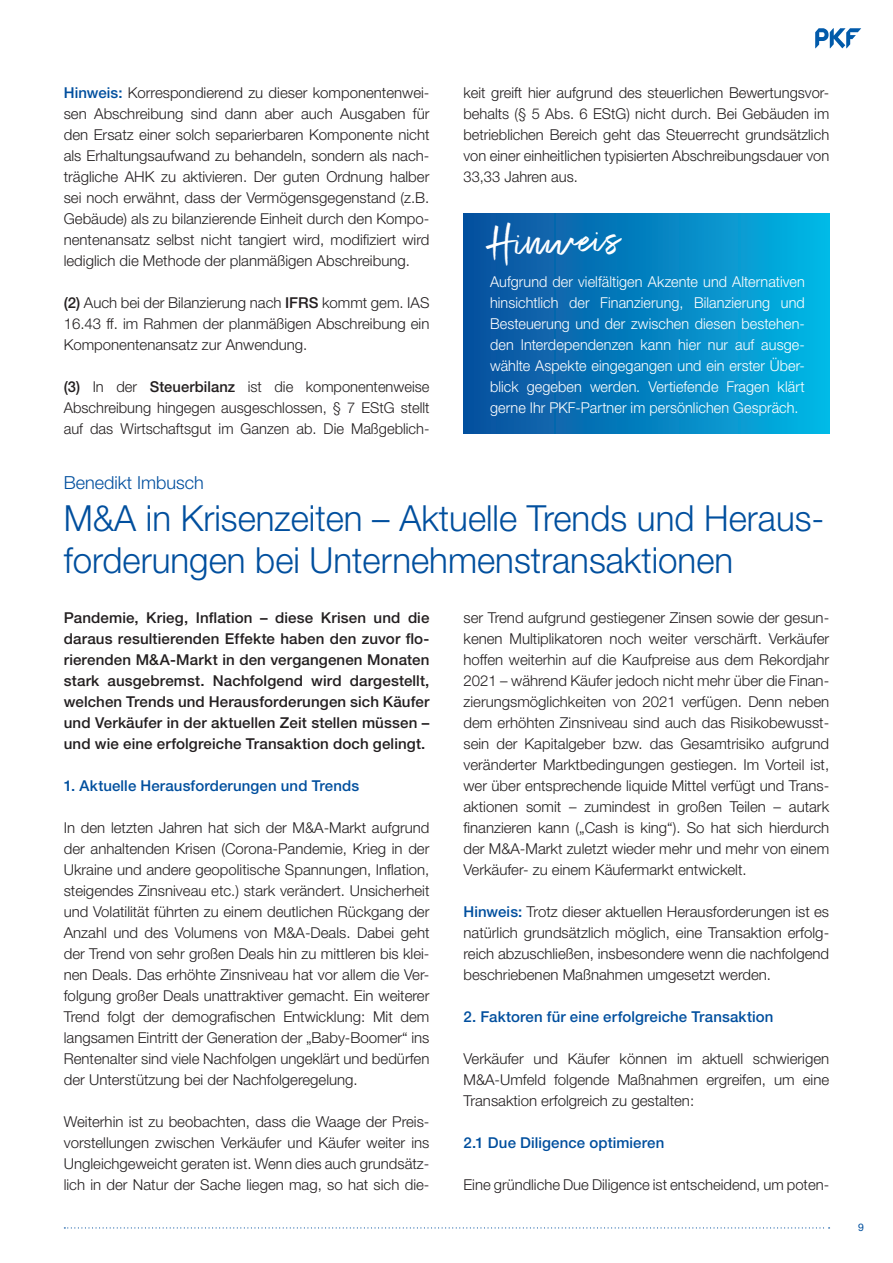
<style>
.page{position:relative;width:893px;height:1263px;background:#fff}
.page>*{position:absolute;margin:0;border:0;box-sizing:border-box;transform-origin:0 0}
.Empfehlung{font:46.5px "Exceptional";color:#fff}
.Headline{font:300 36px/42px "Helvetica Neue LT Std";color:#014f9e}
.Autor{font:300 18px "Helvetica Neue LT Std";color:#014f9e}
.Copy_Fließtext{font:300 15px/21px "Helvetica Neue LT Std";color:#231f20;text-align:justify}
.Copy_Fließtext-2{font:500 15px/21px "Helvetica Neue LT Std";letter-spacing:.01em;color:#231f20;text-align:justify}
.Empfehlung-2{font:300 15px/21px "Helvetica Neue LT Std";letter-spacing:.01em;color:#fff;text-align:justify;scale:.96 1}
.Zwischentitel{font:500 15px "Helvetica Neue LT Std";letter-spacing:.01em;color:#014f9e}
.t1{font:10.5px "Helvetica Neue LT Std";color:#014f9e}
.s1{font-weight:500;color:#014f9e}
.s2{font-weight:500}
</style>
<div class="page">
<svg style="left:815px;top:28px;width:46px;height:20px"></svg>
<svg style="left:64px;top:1227px;width:766px;height:1px"></svg>
<div style="left:463px;top:213px;width:366px;height:221px;background:linear-gradient(to right,#0a4c9b,#03b6e5)"></div>
<p class="Copy_Fließtext" style="left:64px;top:81px;width:367px"><span class="s1">Hinweis:</span> Korrespondierend zu dieser komponentenwei&shy;sen Abschreibung sind dann aber auch Ausgaben für den Ersatz einer solch separierbaren Komponente nicht als Erhaltungsaufwand zu behandeln, sondern als nach&shy;trägliche AHK zu aktivieren. Der guten Ordnung halber sei noch erwähnt, dass der Vermögensgegenstand (z.B.<br>Gebäude) als zu bilanzierende Einheit durch den Kompo&shy;nentenansatz selbst nicht tangiert wird, modifiziert wird lediglich die Methode der planmäßigen Abschreibung.</p>
<p class="Copy_Fließtext" style="left:64px;top:291px;width:367px"><span class="s2">(2)</span> Auch bei der Bilanzierung nach <span class="s2">IFRS</span> kommt gem. IAS 16.43 ff. im Rahmen der planmäßigen Abschreibung ein Komponentenansatz zur Anwendung.</p>
<p class="Copy_Fließtext" style="left:64px;top:375px;width:367px"><span class="s2">(3)</span> In der <span class="s2">Steuerbilanz</span> ist die komponentenweise Abschreibung hingegen ausgeschlossen, § 7 EStG stellt auf das Wirtschaftsgut im Ganzen ab. Die Maßgeblich-</p>
<p class="Copy_Fließtext" style="left:463px;top:81px;width:367px">keit greift hier aufgrund des steuerlichen Bewertungsvor&shy;behalts (§ 5 Abs. 6 EStG) nicht durch. Bei Gebäuden im betrieblichen Bereich geht das Steuerrecht grundsätzlich von einer einheitlichen typisierten Abschreibungsdauer von 33,33 Jahren aus.</p>
<p class="Empfehlung" style="left:490px;top:209px;width:131px;rotate:-2deg">Hinweis</p>
<p class="Empfehlung-2" style="left:490px;top:271px;width:329px">Aufgrund der vielfältigen Akzente und Alternativen hinsichtlich der Finanzierung, Bilanzierung und Besteuerung und der zwischen diesen bestehen&shy;den Interdependenzen kann hier nur auf ausge&shy;wählte Aspekte eingegangen und ein erster Über&shy;blick gegeben werden. Vertiefende Fragen klärt gerne Ihr PKF-Partner im persönlichen Gespräch.</p>
<p class="Autor" style="left:64px;top:472px;width:142px">Benedikt Imbusch</p>
<p class="Headline" style="left:64px;top:497px;width:762px">M&amp;A in Krisenzeiten – Aktuelle Trends und Heraus&shy;forderungen bei Unternehmenstransaktionen</p>
<p class="Copy_Fließtext-2" style="left:64px;top:607px;width:367px">Pandemie, Krieg, Inflation – diese Krisen und die daraus resultierenden Effekte haben den zuvor flo&shy;rierenden M&amp;A-Markt in den vergangenen Monaten stark ausgebremst. Nachfolgend wird dargestellt, welchen Trends und Herausforderungen sich Käufer und Verkäufer in der aktuellen Zeit stellen müssen – und wie eine erfolgreiche Transaktion doch gelingt.</p>
<p class="Zwischentitel" style="left:64px;top:776px;width:297px">1. Aktuelle Herausforderungen und Trends</p>
<p class="Copy_Fließtext" style="left:64px;top:816px;width:367px">In den letzten Jahren hat sich der M&amp;A-Markt aufgrund der anhaltenden Krisen (Corona-Pandemie, Krieg in der Ukraine und andere geopolitische Spannungen, Inflation, steigendes Zinsniveau etc.) stark verändert. Unsicherheit und Volatilität führten zu einem deutlichen Rückgang der Anzahl und des Volumens von M&amp;A-Deals. Dabei geht der Trend von sehr großen Deals hin zu mittleren bis klei&shy;nen Deals. Das erhöhte Zinsniveau hat vor allem die Ver&shy;folgung großer Deals unattraktiver gemacht. Ein weiterer Trend folgt der demografischen Entwicklung: Mit dem langsamen Eintritt der Generation der „Baby-Boomer“ ins Rentenalter sind viele Nachfolgen ungeklärt und bedürfen der Unterstützung bei der Nachfolgeregelung.</p>
<p class="Copy_Fließtext" style="left:64px;top:1110px;width:367px">Weiterhin ist zu beobachten, dass die Waage der Preis&shy;vorstellungen zwischen Verkäufer und Käufer weiter ins Ungleichgeweicht geraten ist. Wenn dies auch grundsätz&shy;lich in der Natur der Sache liegen mag, so hat sich die-</p>
<p class="Copy_Fließtext" style="left:463px;top:606px;width:367px">ser Trend aufgrund gestiegener Zinsen sowie der gesun&shy;kenen Multiplikatoren noch weiter verschärft. Verkäufer hoffen weiterhin auf die Kaufpreise aus dem Rekordjahr 2021 – während Käufer jedoch nicht mehr über die Finan&shy;zierungsmöglichkeiten von 2021 verfügen. Denn neben dem erhöhten Zinsniveau sind auch das Risikobewusst&shy;sein der Kapitalgeber bzw. das Gesamtrisiko aufgrund veränderter Marktbedingungen gestiegen. Im Vorteil ist, wer über entsprechende liquide Mittel verfügt und Trans&shy;aktionen somit – zumindest in großen Teilen – autark finanzieren kann („Cash is king“). So hat sich hierdurch der M&amp;A-Markt zuletzt wieder mehr und mehr von einem Verkäufer- zu einem Käufermarkt entwickelt.</p>
<p class="Copy_Fließtext" style="left:463px;top:900px;width:367px"><span class="s1">Hinweis:</span> Trotz dieser aktuellen Herausforderungen ist es natürlich grundsätzlich möglich, eine Transaktion erfolg&shy;reich abzuschließen, insbesondere wenn die nachfolgend beschriebenen Maßnahmen umgesetzt werden.</p>
<p class="Zwischentitel" style="left:463px;top:1007px;width:312px">2. Faktoren für eine erfolgreiche Transaktion</p>
<p class="Copy_Fließtext" style="left:463px;top:1047px;width:367px">Verkäufer und Käufer können im aktuell schwierigen M&amp;A-Umfeld folgende Maßnahmen ergreifen, um eine Transaktion erfolgreich zu gestalten:</p>
<p class="Zwischentitel" style="left:463px;top:1133px;width:202px">2.1 Due Diligence optimieren</p>
<p class="Copy_Fließtext" style="left:463px;top:1173px;width:367px">Eine gründliche Due Diligence ist entscheidend, um poten-</p>
<p class="t1" style="left:858px;top:1220px;width:7px">9</p>
</div>
